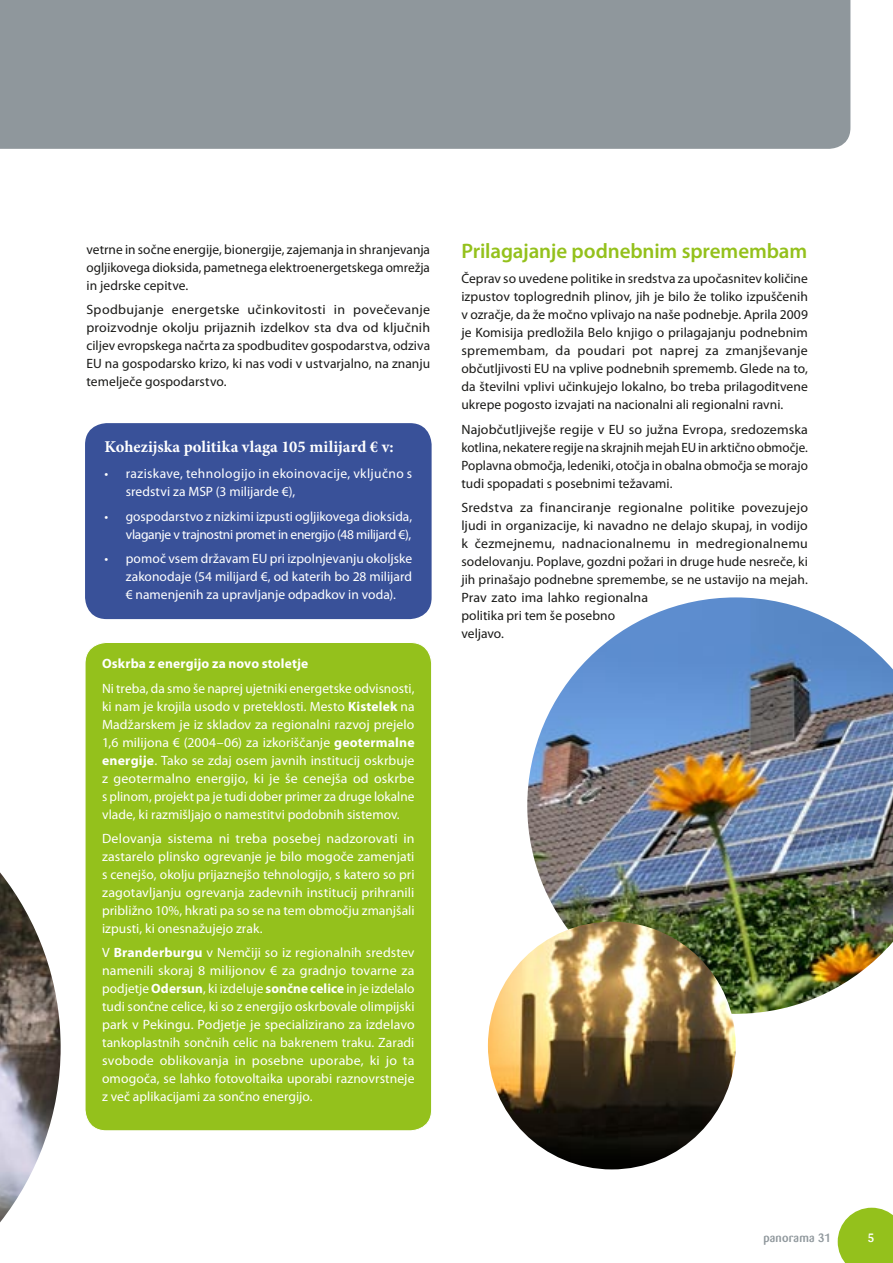
<style>
.page{position:relative;width:893px;height:1263px;background:#fff}
.page>*{position:absolute;margin:0;border:0;box-sizing:border-box;transform-origin:0 0}
.t1{font:600 21px "Myriad Pro";letter-spacing:-.005em;color:#94c11c}
.t2{font:700 16.5px "Minion Pro";color:#fff}
.t3{font:13.5px/18px "Myriad Pro";letter-spacing:.005em;color:#1a1a18;text-align:justify}
.t4{font:13.5px/18px "Myriad Pro";letter-spacing:.005em;color:#fff;text-align:justify}
.t5{font:13.5px/18px "Myriad Pro";letter-spacing:.025em;color:#fff}
.t6{font:700 13.5px "Myriad Pro";letter-spacing:.01em;color:#fff}
.t7{font:500 12px "Barmeno";letter-spacing:.02em;color:#8f979c}
.t8{font:500 12px "Barmeno";color:#fff}
.s1{font-weight:700}
</style>
<div class="page">
<div style="left:0;top:0;width:850px;height:149px;background:#8f979c"></div>
<svg style="left:838px;top:1208px;width:55px;height:55px;background:#9fc734"></svg>
<div style="left:85px;top:642px;width:347px;height:489px;background:#94c11c;border-radius:21px"></div>
<div style="left:85px;top:423px;width:347px;height:196px;background:#395199;border-radius:22px"></div>
<img style="left:0;top:872px;width:61px;height:350px">
<img style="left:527px;top:597px;width:366px;height:417px">
<img style="left:488px;top:922px;width:248px;height:247px;border-radius:124px">
<p class="t3" style="left:87px;top:241px;width:345px">vetrne in sočne energije, bionergije, zajemanja in shranjevanja ogljikovega dioksida, pametnega elektroenergetskega omrežja in jedrske cepitve.</p>
<p class="t3" style="left:87px;top:301px;width:345px">Spodbujanje energetske učinkovitosti in povečevanje proizvodnje okolju prijaznih izdelkov sta dva od ključnih ciljev evropskega načrta za spodbuditev gospodarstva, odziva EU na gospodarsko krizo, ki nas vodi v ustvarjalno, na znanju temelječe gospodarstvo.</p>
<p class="t2" style="left:104px;top:435px;width:291px">Kohezijska politika vlaga 105 milijard € v:</p>
<p class="t5" style="left:126px;top:465px;width:288px;text-indent:-21px">• raziskave, tehnologijo in ekoinovacije, vključno s sredstvi za MSP (3 milijarde €),</p>
<p class="t4" style="left:104px;top:507px;width:309px;text-align:right">• gospodarstvo z nizkimi izpusti ogljikovega dioksida, vlaganje v trajnostni promet in energijo (48 milijard €),</p>
<p class="t4" style="left:126px;top:550px;width:288px;text-indent:-21px">• pomoč vsem državam EU pri izpolnjevanju okoljske zakonodaje (54 milijard €, od katerih bo 28 milijard € namenjenih za upravljanje odpadkov in voda).</p>
<p class="t6" style="left:102px;top:656px;width:208px">Oskrba z energijo za novo stoletje</p>
<p class="t4" style="left:102px;top:679px;width:314px">Ni treba, da smo še naprej ujetniki energetske odvisnosti, ki nam je krojila usodo v preteklosti. Mesto <span class="s1">Kistelek</span> na Madžarskem je iz skladov za regionalni razvoj prejelo 1,6 milijona € (2004–06) za izkoriščanje <span class="s1">geotermalne energije</span>. Tako se zdaj osem javnih institucij oskrbuje z geotermalno energijo, ki je še cenejša od oskrbe s plinom, projekt pa je tudi dober primer za druge lokalne vlade, ki razmišljajo o namestitvi podobnih sistemov.</p>
<p class="t4" style="left:102px;top:830px;width:314px">Delovanja sistema ni treba posebej nadzorovati in zastarelo plinsko ogrevanje je bilo mogoče zamenjati s cenejšo, okolju prijaznejšo tehnologijo, s katero so pri zagotavljanju ogrevanja zadevnih institucij prihranili približno 10%, hkrati pa so se na tem območju zmanjšali izpusti, ki onesnažujejo zrak.</p>
<p class="t4" style="left:102px;top:944px;width:314px">V <span class="s1">Branderburgu</span> v Nemčiji so iz regionalnih sredstev namenili skoraj 8 milijonov € za gradnjo tovarne za podjetje <span class="s1">Odersun</span>, ki izdeluje <span class="s1">sončne celice</span> in je izdelalo tudi sončne celice, ki so z energijo oskrbovale olimpijski park v Pekingu. Podjetje je specializirano za izdelavo tankoplastnih sončnih celic na bakrenem traku. Zaradi svobode oblikovanja in posebne uporabe, ki jo ta omogoča, se lahko fotovoltaika uporabi raznovrstneje z več aplikacijami za sončno energijo.</p>
<h1 class="t1" style="left:461px;top:239px;width:347px">Prilagajanje podnebnim spremembam</h1>
<p class="t3" style="left:461px;top:270px;width:348px">Čeprav so uvedene politike in sredstva za upočasnitev količine izpustov toplogrednih plinov, jih je bilo že toliko izpuščenih v ozračje, da že močno vplivajo na naše podnebje. Aprila 2009 je Komisija predložila Belo knjigo o prilagajanju podnebnim spremembam, da poudari pot naprej za zmanjševanje občutljivosti EU na vplive podnebnih sprememb. Glede na to, da številni vplivi učinkujejo lokalno, bo treba prilagoditvene ukrepe pogosto izvajati na nacionalni ali regionalni ravni.</p>
<p class="t3" style="left:461px;top:420px;width:348px">Najobčutljivejše regije v EU so južna Evropa, sredozemska kotlina, nekatere regije na skrajnih mejah EU in arktično območje.<br>Poplavna območja, ledeniki, otočja in obalna območja se morajo tudi spopadati s posebnimi težavami.</p>
<p class="t3" style="left:461px;top:499px;width:348px;text-align:left">Sredstva za financiranje regionalne politike povezujejo ljudi in organizacije, ki navadno ne delajo skupaj, in vodijo k čezmejnemu, nadnacionalnemu in medregionalnemu sodelovanju. Poplave, gozdni požari in druge hude nesreče, ki jih prinašajo podnebne spremembe, se ne ustavijo na mejah.<br>Prav zato ima lahko regionalna<br>politika pri tem še posebno<br>veljavo.</p>
<p class="t7" style="left:763px;top:1230px;width:69px">panorama 31</p>
<p class="t8" style="left:868px;top:1231px;width:8px">5</p>
</div>
